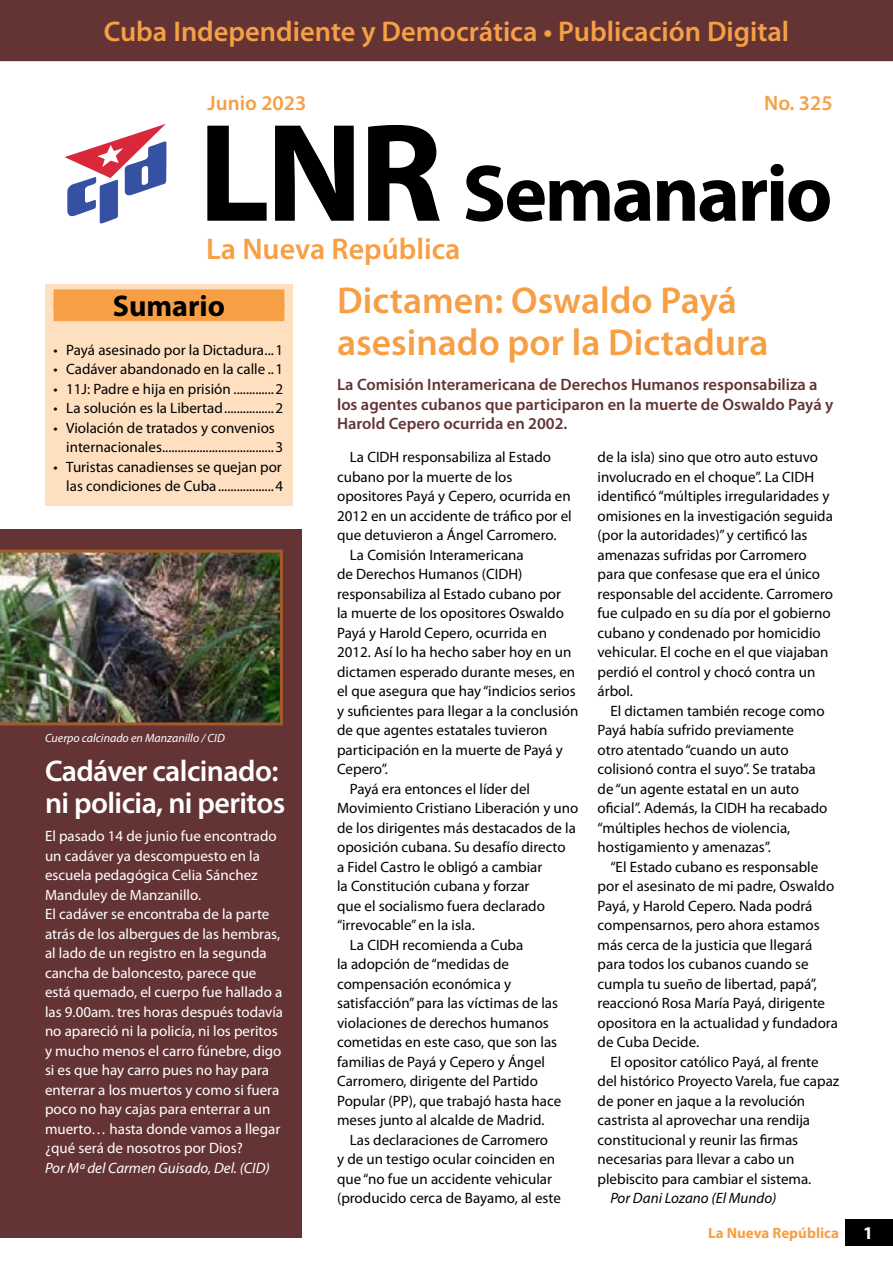
<style>
.page{position:relative;width:893px;height:1263px;background:#fff}
.page>*{position:absolute;margin:0;border:0;box-sizing:border-box;transform-origin:0 0}
.t1{font:700 81px "Myriad Pro";letter-spacing:-.03em;color:#000}
.t2{font:600 37.5px/42px "Myriad Pro";color:#f79f45}
.t3{font:600 30px/31.5px "Myriad Pro";letter-spacing:-.02em;color:#fff}
.t4{font:600 30px "Myriad Pro";color:#f79f45}
.t5{font:700 30px "Myriad Pro";color:#000}
.t6{font:600 28.5px "Myriad Pro";color:#f79f45}
.t7{font:600 21px "Myriad Pro";color:#f79f45}
.t8{font:700 18px "Myriad Pro";color:#fff}
.t9{font:600 16.5px/19.5px "Myriad Pro";color:#643435}
.t10{font:15px/19.5px "Myriad Pro";color:#000}
.t11{font:15px/19.5px "Myriad Pro";color:#fff}
.t12{font:italic 15px "Myriad Pro";color:#fff}
.t13{font:italic 15px "Myriad Pro";color:#000}
.t14{font:700 15px "Myriad Pro";color:#f79f45}
.t15{font:italic 12px "Myriad Pro";color:#fff}
.s1{font-size:141px}
</style>
<div class="page">
<div style="left:0;top:529px;width:302px;height:708px;background:#643435"></div>
<div style="left:45px;top:285px;width:248px;height:221px;background:#fedfc0"></div>
<div style="left:54px;top:289px;width:230px;height:18px;background:#f79f45"></div>
<div style="left:54px;top:303px;width:230px;height:18px;background:#f79f45"></div>
<div style="left:0;top:0;width:893px;height:61px;background:#643435"></div>
<div style="left:846px;top:1219px;width:47px;height:26px;background:#000"></div>
<img style="left:0;top:550px;width:283px;height:175px">
<svg style="left:64px;top:124px;width:103px;height:100px"></svg>
<h3 class="t6" style="left:104px;top:13px;width:687px">Cuba Independiente y Democrática • Publicación Digital</h3>
<h3 class="t7" style="left:208px;top:89px;width:100px">Junio 2023</h3>
<h3 class="t7" style="left:764px;top:89px;width:70px">No. 325</h3>
<h1 class="t1" style="left:198px;top:141px;width:636px"><span class="s1">LNR</span> Semanario</h1>
<h3 class="t4" style="left:206px;top:230px;width:256px">La Nueva República</h3>
<h3 class="t5" style="left:113px;top:286px;width:114px">Sumario</h3>
<p class="t10" style="left:54px;top:340px;width:231px">• Payá asesinado por la Dictadura...1</p>
<p class="t10" style="left:54px;top:359px;width:231px">• Cadáver abandonado en la calle ..1</p>
<p class="t10" style="left:54px;top:379px;width:231px">• 11J: Padre e hija en prisión .............2</p>
<p class="t10" style="left:54px;top:398px;width:231px">• La solución es la Libertad................2</p>
<p class="t10" style="left:66px;top:418px;width:218px;text-indent:-13px">• Violación de tratados y convenios internacionales....................................3</p>
<p class="t10" style="left:54px;top:457px;width:231px;text-align:right">• Turistas canadienses se quejan por las condiciones de Cuba..................4</p>
<p class="t15" style="left:45px;top:730px;width:181px">Cuerpo calcinado en Manzanillo / CID</p>
<h3 class="t3" style="left:45px;top:754px;width:242px">Cadáver calcinado: ni policia, ni peritos</h3>
<p class="t11" style="left:45px;top:826px;width:240px">El pasado 14 de junio fue encontrado un cadáver ya descompuesto en la escuela pedagógica Celia Sánchez Manduley de Manzanillo.<br>El cadáver se encontraba de la parte atrás de los albergues de las hembras, al lado de un registro en la segunda cancha de baloncesto, parece que está quemado, el cuerpo fue hallado a las 9.00am. tres horas después todavía no apareció ni la policía, ni los peritos y mucho menos el carro fúnebre, digo si es que hay carro pues no hay para enterrar a los muertos y como si fuera poco no hay cajas para enterrar a un muerto… hasta donde vamos a llegar ¿qué será de nosotros por Dios?</p>
<p class="t12" style="left:45px;top:1158px;width:226px">Por Mª del Carmen Guisado, Del. (CID)</p>
<h2 class="t2" style="left:337px;top:278px;width:433px">Dictamen: Oswaldo Payá asesinado por la Dictadura</h2>
<p class="t9" style="left:337px;top:375px;width:498px">La Comisión Interamericana de Derechos Humanos responsabiliza a los agentes cubanos que participaron en la muerte de Oswaldo Payá y<br>Harold Cepero ocurrida en 2002.</p>
<p class="t10" style="left:350px;top:447px;width:203px">La CIDH responsabiliza al Estado</p>
<p class="t10" style="left:337px;top:466px;width:177px">cubano por la muerte de los</p>
<p class="t10" style="left:337px;top:486px;width:235px">opositores Payá y Cepero, ocurrida en</p>
<p class="t10" style="left:337px;top:505px;width:236px">2012 en un accidente de tráfico por el</p>
<p class="t10" style="left:337px;top:525px;width:221px">que detuvieron a Ángel Carromero.</p>
<p class="t10" style="left:350px;top:544px;width:175px">La Comisión Interamericana</p>
<p class="t10" style="left:337px;top:564px;width:187px">de Derechos Humanos (CIDH)</p>
<p class="t10" style="left:337px;top:583px;width:225px">responsabiliza al Estado cubano por</p>
<p class="t10" style="left:337px;top:603px;width:228px">la muerte de los opositores Oswaldo</p>
<p class="t10" style="left:337px;top:622px;width:211px">Payá y Harold Cepero, ocurrida en</p>
<p class="t10" style="left:337px;top:642px;width:236px">2012. Así lo ha hecho saber hoy en un</p>
<p class="t10" style="left:337px;top:661px;width:240px">dictamen esperado durante meses, en</p>
<p class="t10" style="left:337px;top:681px;width:240px">el que asegura que hay “indicios serios</p>
<p class="t10" style="left:337px;top:700px;width:243px">y suficientes para llegar a la conclusión</p>
<p class="t10" style="left:337px;top:720px;width:212px">de que agentes estatales tuvieron</p>
<p class="t10" style="left:337px;top:739px;width:227px">participación en la muerte de Payá y</p>
<p class="t10" style="left:337px;top:759px;width:52px">Cepero”.</p>
<p class="t10" style="left:350px;top:778px;width:182px">Payá era entonces el líder del</p>
<p class="t10" style="left:337px;top:798px;width:243px">Movimiento Cristiano Liberación y uno</p>
<p class="t10" style="left:337px;top:817px;width:240px">de los dirigentes más destacados de la</p>
<p class="t10" style="left:337px;top:837px;width:230px">oposición cubana. Su desafío directo</p>
<p class="t10" style="left:337px;top:856px;width:207px">a Fidel Castro le obligó a cambiar</p>
<p class="t10" style="left:337px;top:876px;width:194px">la Constitución cubana y forzar</p>
<p class="t10" style="left:337px;top:895px;width:209px">que el socialismo fuera declarado</p>
<p class="t10" style="left:337px;top:915px;width:139px">“irrevocable” en la isla.</p>
<p class="t10" style="left:350px;top:934px;width:175px">La CIDH recomienda a Cuba</p>
<p class="t10" style="left:337px;top:954px;width:174px">la adopción de “medidas de</p>
<p class="t10" style="left:337px;top:973px;width:176px">compensación económica y</p>
<p class="t10" style="left:337px;top:993px;width:222px">satisfacción” para las víctimas de las</p>
<p class="t10" style="left:337px;top:1012px;width:213px">violaciones de derechos humanos</p>
<p class="t10" style="left:337px;top:1032px;width:222px">cometidas en este caso, que son las</p>
<p class="t10" style="left:337px;top:1051px;width:209px">familias de Payá y Cepero y Ángel</p>
<p class="t10" style="left:337px;top:1071px;width:202px">Carromero, dirigente del Partido</p>
<p class="t10" style="left:337px;top:1090px;width:226px">Popular (PP), que trabajó hasta hace</p>
<p class="t10" style="left:337px;top:1110px;width:209px">meses junto al alcalde de Madrid.</p>
<p class="t10" style="left:350px;top:1129px;width:200px">Las declaraciones de Carromero</p>
<p class="t10" style="left:337px;top:1149px;width:220px">y de un testigo ocular coinciden en</p>
<p class="t10" style="left:337px;top:1168px;width:216px">que “no fue un accidente vehicular</p>
<p class="t10" style="left:337px;top:1188px;width:225px">(producido cerca de Bayamo, al este</p>
<p class="t10" style="left:598px;top:447px;width:237px">de la isla) sino que otro auto estuvo involucrado en el choque”. La CIDH identificó “múltiples irregularidades y omisiones en la investigación seguida (por la autoridades)” y certificó las amenazas sufridas por Carromero para que confesase que era el único responsable del accidente. Carromero fue culpado en su día por el gobierno cubano y condenado por homicidio vehicular. El coche en el que viajaban perdió el control y chocó contra un árbol.</p>
<p class="t10" style="left:598px;top:700px;width:231px;text-indent:13px">El dictamen también recoge como<br>Payá había sufrido previamente<br>otro atentado “cuando un auto colisionó contra el suyo”. Se trataba de “un agente estatal en un auto oficial”. Además, la CIDH ha recabado “múltiples hechos de violencia, hostigamiento y amenazas”.</p>
<p class="t10" style="left:598px;top:856px;width:242px;text-indent:13px">“El Estado cubano es responsable por el asesinato de mi padre, Oswaldo Payá, y Harold Cepero. Nada podrá compensarnos, pero ahora estamos más cerca de la justicia que llegará para todos los cubanos cuando se cumpla tu sueño de libertad, papá”, reaccionó Rosa María Payá, dirigente opositora en la actualidad y fundadora de Cuba Decide.</p>
<p class="t10" style="left:598px;top:1051px;width:243px;text-indent:13px">El opositor católico Payá, al frente del histórico Proyecto Varela, fue capaz de poner en jaque a la revolución castrista al aprovechar una rendija constitucional y reunir las firmas necesarias para llevar a cabo un plebiscito para cambiar el sistema.</p>
<p class="t13" style="left:610px;top:1189px;width:168px">Por Dani Lozano (El Mundo)</p>
<p class="t14" style="left:708px;top:1223px;width:132px">La Nueva República</p>
<p class="t8" style="left:863px;top:1221px;width:11px">1</p>
</div>
